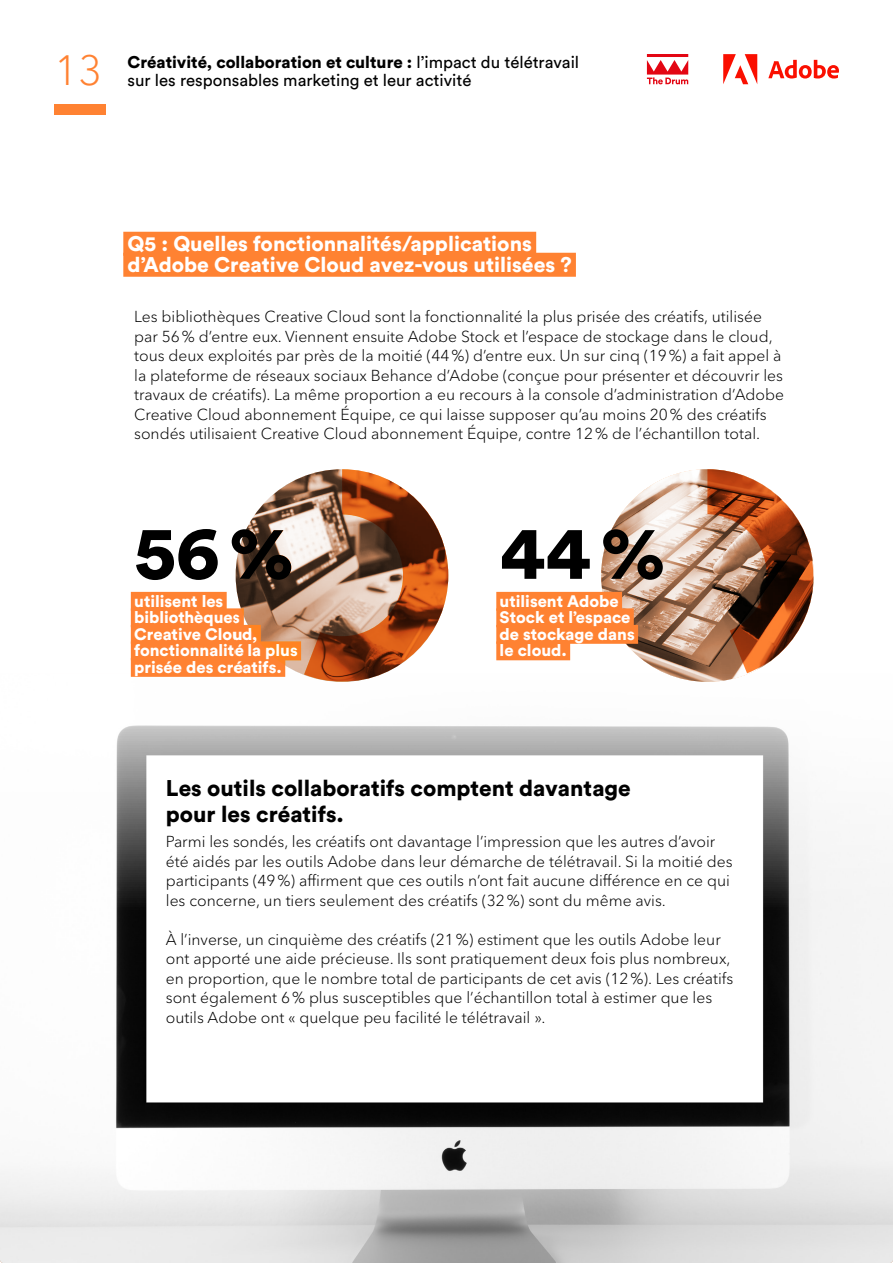
<style>
.page{position:relative;width:893px;height:1263px;background:#fff}
.page>*{position:absolute;margin:0;border:0;box-sizing:border-box;transform-origin:0 0}
.t1{font:900 75px "Circular Std";color:#000}
.t2{font:300 42px "Avenir Next LT Pro";color:#ff8232}
.t3{font:900 22.5px/25.5px "Circular Std";color:#000}
.t4{font:900 21px "Circular Std";color:#fff}
.t5{font:16.8px/18px "Circular Std";color:#000}
.t6{font:900 16.5px "Circular Std";color:#fff}
.t7{font:300 15.75px/19.5px "Avenir Next LT Pro";color:#000}
.s1{font-weight:900}
</style>
<div class="page">
<svg style="left:601px;top:469px;width:213px;height:213px;background:#cbac98"></svg>
<img style="left:0;top:673px;width:893px;height:590px">
<svg style="left:647px;top:54px;width:41px;height:30px"></svg>
<svg style="left:768px;top:60px;width:71px;height:19px"></svg>
<svg style="left:723px;top:54px;width:34px;height:30px"></svg>
<div style="left:54px;top:104px;width:52px;height:11px;background:#ff8232"></div>
<div style="left:123px;top:232px;width:413px;height:24px;background:#ff8232"></div>
<div style="left:123px;top:253px;width:453px;height:24px;background:#ff8232"></div>
<svg style="left:304px;top:469px;width:144px;height:212px"></svg>
<svg style="left:707px;top:469px;width:106px;height:204px"></svg>
<div style="left:131px;top:592px;width:96px;height:19px;background:#ff8232"></div>
<div style="left:131px;top:608px;width:113px;height:19px;background:#ff8232"></div>
<div style="left:131px;top:625px;width:130px;height:19px;background:#ff8232"></div>
<div style="left:131px;top:641px;width:170px;height:19px;background:#ff8232"></div>
<div style="left:131px;top:658px;width:154px;height:19px;background:#ff8232"></div>
<svg style="left:236px;top:469px;width:212px;height:213px;background:#9f694b"></svg>
<div style="left:496px;top:592px;width:126px;height:19px;background:#ff8232"></div>
<div style="left:496px;top:608px;width:138px;height:19px;background:#ff8232"></div>
<div style="left:496px;top:625px;width:142px;height:19px;background:#ff8232"></div>
<div style="left:496px;top:641px;width:74px;height:19px;background:#ff8232"></div>
<p class="t2" style="left:54px;top:46px;width:50px">13</p>
<p class="t5" style="left:128px;top:52px;width:453px"><span class="s1">Créativité, collaboration et culture :</span> l’impact du télétravail sur les responsables marketing et leur activité</p>
<p class="t4" style="left:128px;top:229px;width:406px">Q5 : Quelles fonctionnalités/applications</p>
<p class="t4" style="left:128px;top:250px;width:446px">d’Adobe Creative Cloud avez-vous utilisées ?</p>
<p class="t7" style="left:134px;top:307px;width:651px">Les bibliothèques Creative Cloud sont la fonctionnalité la plus prisée des créatifs, utilisée par 56% d’entre eux. Viennent ensuite Adobe Stock et l’espace de stockage dans le cloud, tous deux exploités par près de la moitié (44%) d’entre eux. Un sur cinq (19%) a fait appel à la plateforme de réseaux sociaux Behance d’Adobe (conçue pour présenter et découvrir les travaux de créatifs). La même proportion a eu recours à la console d’administration d’Adobe Creative Cloud abonnement Équipe, ce qui laisse supposer qu’au moins 20% des créatifs sondés utilisaient Creative Cloud abonnement Équipe, contre 12% de l’échantillon total.</p>
<p class="t1" style="left:134px;top:502px;width:161px">56%</p>
<p class="t6" style="left:134px;top:590px;width:91px">utilisent les</p>
<p class="t6" style="left:134px;top:607px;width:108px">bibliothèques</p>
<p class="t6" style="left:134px;top:623px;width:125px">Creative Cloud,</p>
<p class="t6" style="left:134px;top:640px;width:165px">fonctionnalité la plus</p>
<p class="t6" style="left:134px;top:656px;width:149px">prisée des créatifs.</p>
<p class="t1" style="left:500px;top:502px;width:167px">44%</p>
<p class="t6" style="left:500px;top:590px;width:121px">utilisent Adobe</p>
<p class="t6" style="left:500px;top:607px;width:132px">Stock et l’espace</p>
<p class="t6" style="left:500px;top:623px;width:137px">de stockage dans</p>
<p class="t6" style="left:500px;top:640px;width:69px">le cloud.</p>
<p class="t3" style="left:166px;top:775px;width:466px">Les outils collaboratifs comptent davantage pour les créatifs.</p>
<p class="t7" style="left:166px;top:832px;width:568px">Parmi les sondés, les créatifs ont davantage l’impression que les autres d’avoir été aidés par les outils Adobe dans leur démarche de télétravail. Si la moitié des participants (49%) affirment que ces outils n’ont fait aucune différence en ce qui les concerne, un tiers seulement des créatifs (32%) sont du même avis.</p>
<p class="t7" style="left:166px;top:930px;width:569px">À l’inverse, un cinquième des créatifs (21%) estiment que les outils Adobe leur ont apporté une aide précieuse. Ils sont pratiquement deux fois plus nombreux, en proportion, que le nombre total de participants de cet avis (12%). Les créatifs sont également 6% plus susceptibles que l’échantillon total à estimer que les outils Adobe ont « quelque peu facilité le télétravail ».</p>
</div>
